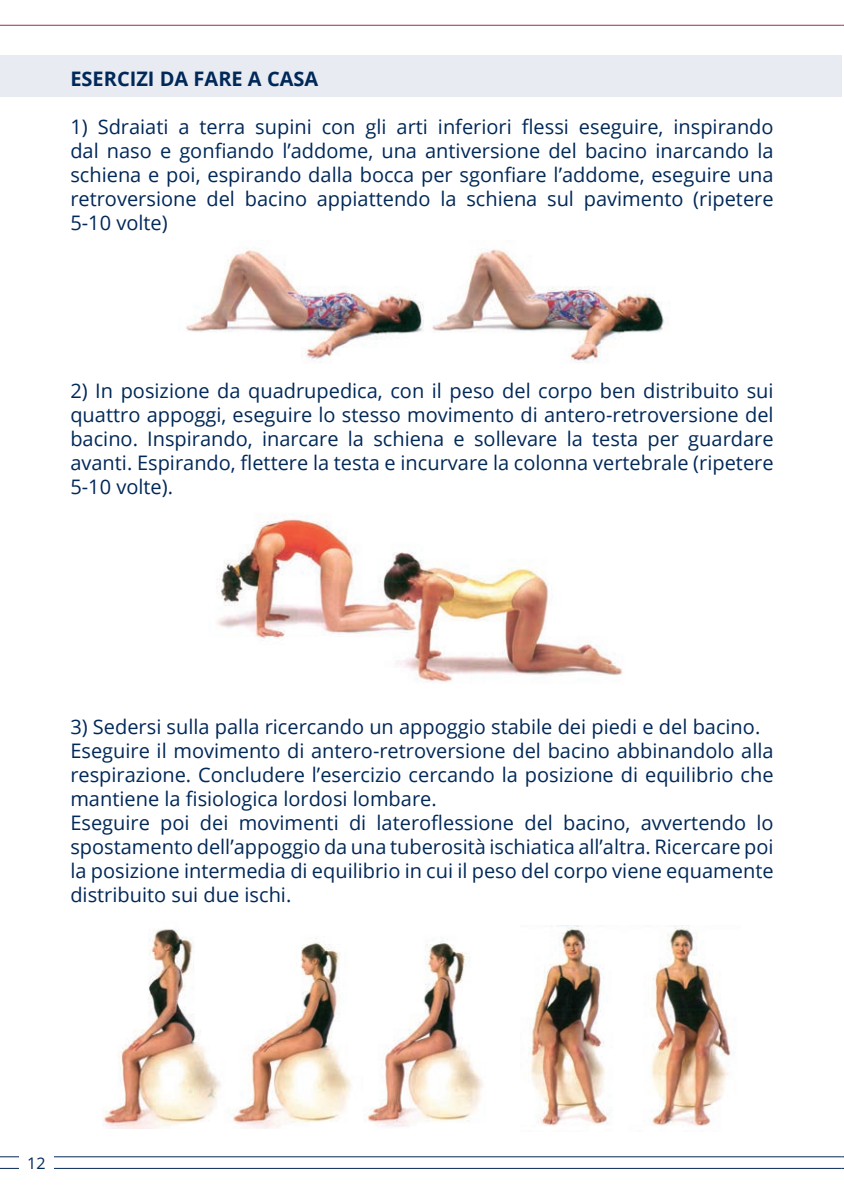
<style>
.page{position:relative;width:844px;height:1196px;background:#fff}
.page>*{position:absolute;margin:0;border:0;box-sizing:border-box;transform-origin:0 0}
.t1{font:20px/24px "Open Sans";color:#002858;text-align:justify}
.t2{font:700 20px "Open Sans";color:#002858}
.t3{font:16px "Open Sans";color:#002858}
</style>
<div class="page">
<hr style="left:0;top:1156px;width:841px;height:1px;background:#002858">
<hr style="left:0;top:25px;width:841px;height:1px;background:#9e2d50">
<hr style="left:0;top:1167px;width:841px;height:1px;background:#002858">
<div style="left:19px;top:1145px;width:34px;height:34px;background:#fff"></div>
<div style="left:0;top:55px;width:841px;height:42px;background:#e8ebf2"></div>
<img style="left:186px;top:248px;width:479px;height:115px">
<img style="left:217px;top:519px;width:406px;height:164px">
<img style="left:102px;top:929px;width:381px;height:198px">
<img style="left:529px;top:925px;width:206px;height:201px">
<p class="t2" style="left:70px;top:64px;width:249px">ESERCIZI DA FARE A CASA</p>
<p class="t1" style="left:70px;top:114px;width:705px">1) Sdraiati a terra supini con gli arti inferiori flessi eseguire, inspirando dal naso e gonfiando l’addome, una antiversione del bacino inarcando la schiena e poi, espirando dalla bocca per sgonfiare l’addome, eseguire una retroversione del bacino appiattendo la schiena sul pavimento (ripetere 5-10 volte)</p>
<p class="t1" style="left:70px;top:378px;width:705px">2) In posizione da quadrupedica, con il peso del corpo ben distribuito sui quattro appoggi, eseguire lo stesso movimento di antero-retroversione del bacino. Inspirando, inarcare la schiena e sollevare la testa per guardare avanti. Espirando, flettere la testa e incurvare la colonna vertebrale (ripetere 5-10 volte).</p>
<p class="t1" style="left:70px;top:714px;width:705px;text-align:left">3) Sedersi sulla palla ricercando un appoggio stabile dei piedi e del bacino.<br>Eseguire il movimento di antero-retroversione del bacino abbinandolo alla respirazione. Concludere l’esercizio cercando la posizione di equilibrio che mantiene la fisiologica lordosi lombare.<br>Eseguire poi dei movimenti di lateroflessione del bacino, avvertendo lo spostamento dell’appoggio da una tuberosità ischiatica all’altra. Ricercare poi la posizione intermedia di equilibrio in cui il peso del corpo viene equamente distribuito sui due ischi.</p>
<p class="t3" style="left:27px;top:1151px;width:20px">12</p>
</div>
